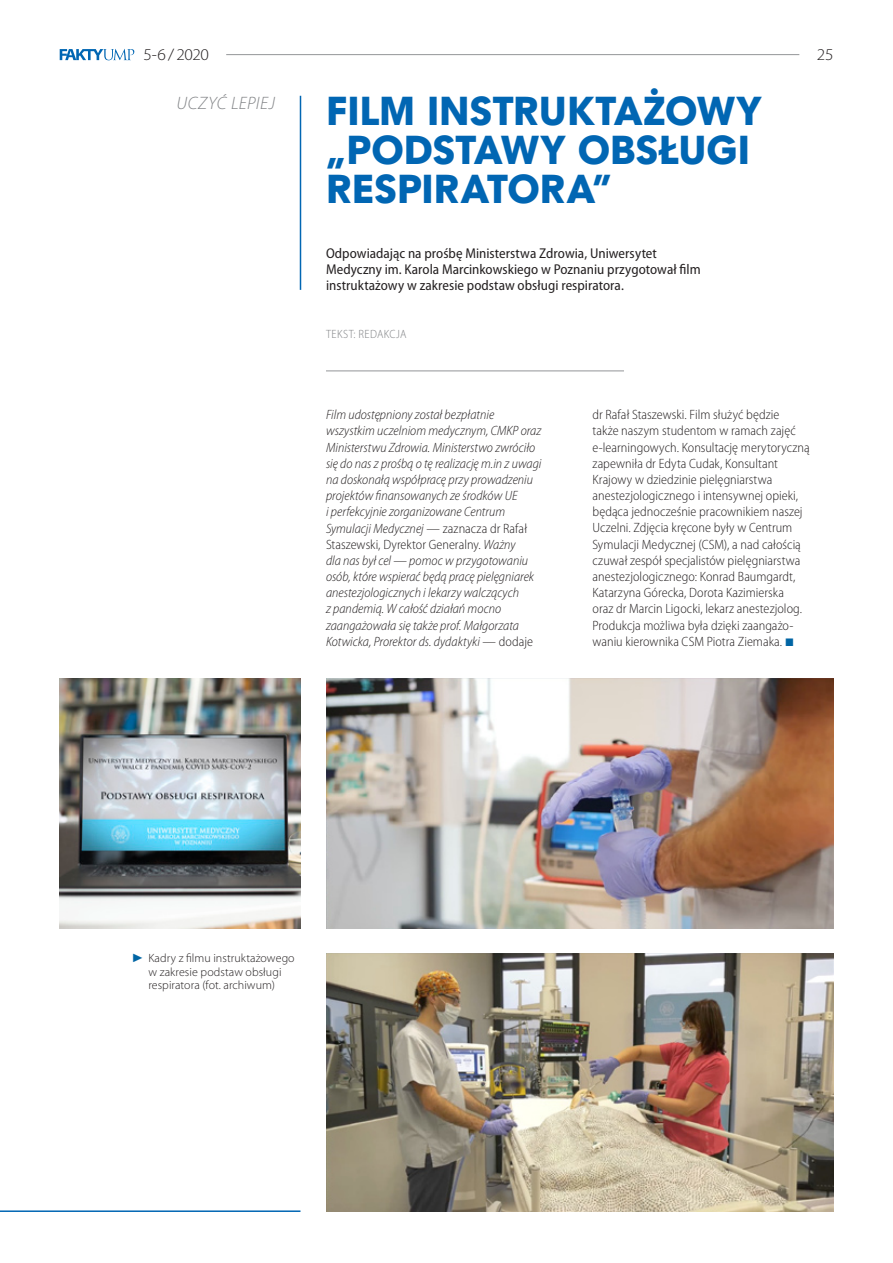
<style>
.page{position:relative;width:893px;height:1263px;background:#fff}
.page>*{position:absolute;margin:0;border:0;box-sizing:border-box;transform-origin:0 0}
.t1{font:39px/39px "Straight TTEFN Heavy";color:#0166b3}
.t2{font:italic 300 18px "Myriad Pro";letter-spacing:.025em;color:#808285}
.t3{font:300 16.5px "Myriad Pro";letter-spacing:-.02em;color:#231f20;scale:1.05 1}
.t4{font:semi-condensed 14.25px/16.2px "Myriad Pro";color:#231f20}
.t5{font:300 semi-condensed 13.5px/16.2px "Myriad Pro";letter-spacing:.005em;color:#231f20}
.t6{font:italic 300 semi-condensed 13.5px/16.2px "Myriad Pro";color:#231f20}
.t7{font:300 12px/13.5px "Myriad Pro";letter-spacing:.005em;color:#231f20;text-align:center}
.t8{font:300 semi-condensed 12px "Myriad Pro";letter-spacing:.03em;color:#808285}
.s1{font-style:normal}
.s2{font-family:"Times New Roman";font-weight:400;font-stretch:normal;font-size:16.5px;color:#0065a4}
.s3{font-family:"Times New Roman";font-weight:400;font-size:12.15px;color:#0065a4}
</style>
<div class="page">
<svg style="left:60px;top:49px;width:74px;height:11px"></svg>
<hr style="left:226px;top:54px;width:573px;height:1px;background:#939598">
<hr style="left:326px;top:371px;width:298px;height:1px;background:#939598">
<hr style="left:300px;top:96px;width:1px;height:194px;background:#0166b3">
<img style="left:326px;top:678px;width:507px;height:250px">
<img style="left:326px;top:953px;width:507px;height:259px">
<img style="left:60px;top:678px;width:240px;height:250px">
<hr style="left:0;top:1210px;width:300px;height:2px;background:#0166b3">
<p class="t3" style="left:143px;top:45px;width:64px">5-6 / 2020</p>
<p class="t3" style="left:817px;top:45px;width:17px">25</p>
<p class="t1" style="left:326px;top:91px;width:437px">FILM INSTRUKTAŻOWY „PODSTAWY OBSŁUGI<br>RESPIRATORA”</p>
<p class="t2" style="left:177px;top:94px;width:100px">UCZYĆ LEPIEJ</p>
<p class="t4" style="left:326px;top:245px;width:376px">Odpowiadając na prośbę Ministerstwa Zdrowia, Uniwersytet<br>Medyczny im. Karola Marcinkowskiego w Poznaniu przygotował film instruktażowy w zakresie podstaw obsługi respiratora.</p>
<p class="t8" style="left:326px;top:328px;width:82px">TEKST: REDAKCJA</p>
<p class="t6" style="left:326px;top:407px;width:217px">Film udostępniony został bezpłatnie wszystkim uczelniom medycznym, CMKP oraz Ministerstwu Zdrowia. Ministerstwo zwróciło się do nas z prośbą o tę realizację m.in z uwagi na doskonałą współpracę przy prowadzeniu projektów finansowanych ze środków UE<br>i perfekcyjnie zorganizowane Centrum Symulacji Medycznej <span class="s1">— zaznacza dr Rafał Staszewski, Dyrektor Generalny.</span> Ważny<br>dla nas był cel — pomoc w przygotowaniu osób, które wspierać będą pracę pielęgniarek anestezjologicznych i lekarzy walczących<br>z pandemią. W całość działań mocno zaangażowała się także prof. Małgorzata Kotwicka, Prorektor ds. dydaktyki <span class="s1">— dodaje</span></p>
<p class="t5" style="left:592px;top:407px;width:219px">dr Rafał Staszewski. Film służyć będzie<br>także naszym studentom w ramach zajęć e-learningowych. Konsultację merytoryczną zapewniła dr Edyta Cudak, Konsultant Krajowy w dziedzinie pielęgniarstwa anestezjologicznego i intensywnej opieki, będąca jednocześnie pracownikiem naszej Uczelni. Zdjęcia kręcone były w Centrum Symulacji Medycznej (CSM), a nad całością czuwał zespół specjalistów pielęgniarstwa anestezjologicznego: Konrad Baumgardt, Katarzyna Górecka, Dorota Kazimierska<br>oraz dr Marcin Ligocki, lekarz anestezjolog.<br>Produkcja możliwa była dzięki zaangażo&shy;waniu kierownika CSM Piotra Ziemaka. <span class="s2">■</span></p>
<p class="t7" style="left:131px;top:952px;width:165px"><span class="s3">►</span> Kadry z filmu instruktażowego w zakresie podstaw obsługi respiratora (fot. archiwum)</p>
</div>
